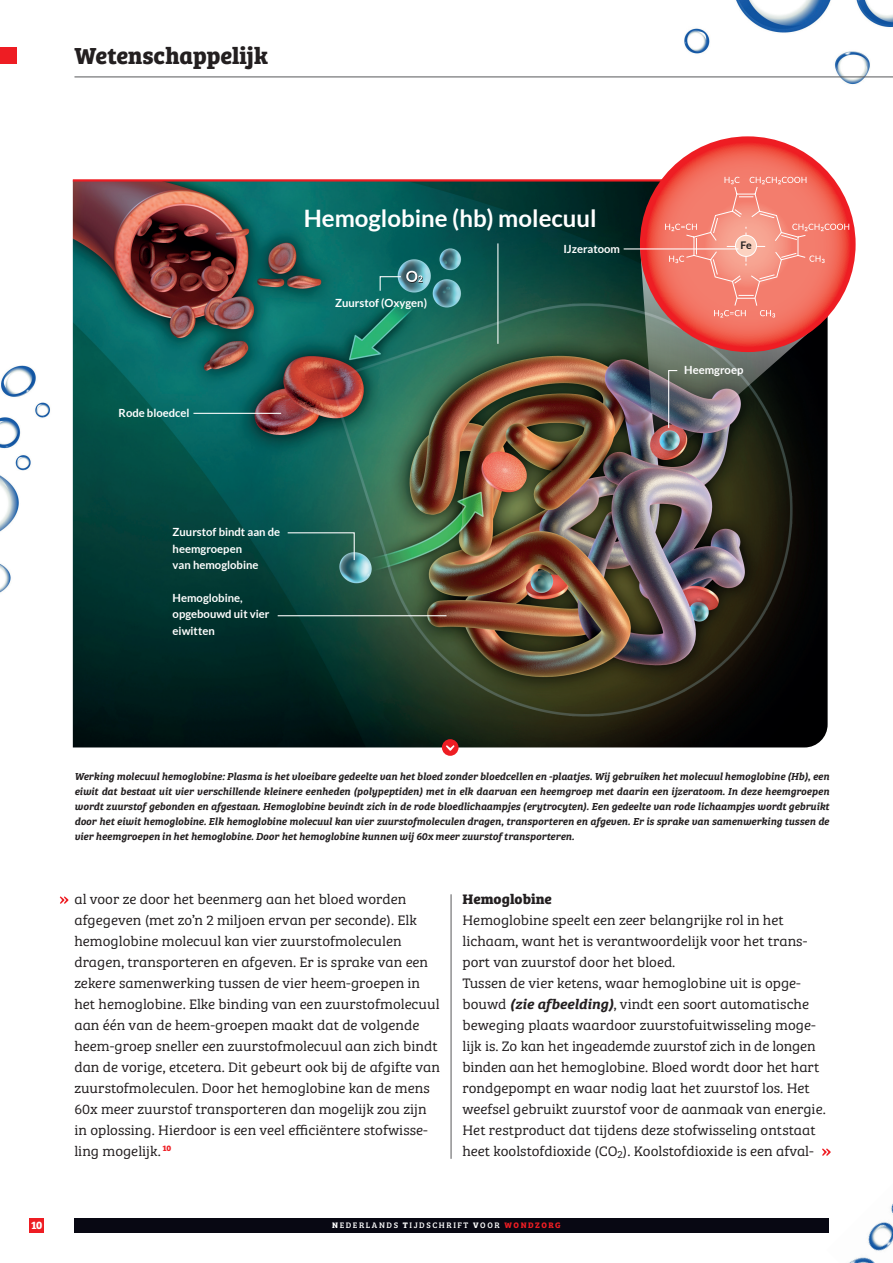
<style>
.page{position:relative;width:893px;height:1263px;background:#fff}
.page>*{position:absolute;margin:0;border:0;box-sizing:border-box;transform-origin:0 0}
.t1{font:700 24px "Lato";color:#fff}
.t2{font:700 24px "Bree Serif";color:#231f20}
.t3{font:14.25px/21px "Bree Serif Lt";color:#231f20;scale:1.05 1}
.t4{font:700 14.25px "Bree Serif";color:#231f20;scale:1.05 1}
.t5{font:700 11.25px/16.5px "Lato";color:#fff}
.t6{font:700 11.25px "Bree Serif";color:#fff}
.t7{font:italic 10.5px/15px "Bree Serif Sb";color:#231f20;text-align:justify}
.t8{font:700 10.5px "Lato";color:#231f20}
.t9{font:8.25px "Bree Serif";letter-spacing:.19em;color:#fff}
.s1{font-family:"Bree Serif Sb";font-style:italic}
.s2{font-weight:700}
.s3{font-weight:700;color:#ee1d23}
</style>
<div class="page">
<div style="left:74px;top:1218px;width:755px;height:14px;background:#080813"></div>
<div style="left:29px;top:1218px;width:15px;height:14px;background:#ee1d23"></div>
<img style="left:0;top:320px;width:74px;height:581px">
<img style="left:525px;top:0;width:368px;height:140px">
<hr style="left:75px;top:77px;width:818px;height:1px;background:#57585a">
<div style="left:0;top:48px;width:17px;height:16px;background:#ee1d23"></div>
<hr style="left:451px;top:894px;width:1px;height:265px;background:#57585a">
<img style="left:73px;top:182px;width:755px;height:565px">
<hr style="left:278px;top:615px;width:168px;height:1px;background:#fff">
<hr style="left:193px;top:413px;width:88px;height:1px;background:#fff">
<hr style="left:73px;top:179px;width:590px;height:3px;background:#ee1d23">
<svg style="left:60px;top:896px;width:8px;height:8px"></svg>
<div style="left:442px;top:739px;width:17px;height:17px;background:#ee1d23;border-radius:50%"></div>
<svg style="left:446px;top:745px;width:9px;height:6px"></svg>
<svg style="left:822px;top:1148px;width:9px;height:8px"></svg>
<svg style="left:640px;top:136px;width:216px;height:216px"></svg>
<svg style="left:640px;top:177px;width:209px;height:266px"></svg>
<div style="left:735px;top:235px;width:21px;height:21px;background:#fcd2c0;border-radius:50%"></div>
<div style="left:735px;top:235px;width:22px;height:22px;border:1px solid #fff;border-radius:50%"></div>
<svg style="left:379px;top:271px;width:44px;height:21px"></svg>
<hr style="left:624px;top:248px;width:114px;height:1px;background:#fff">
<hr style="left:497px;top:243px;width:1px;height:101px;background:#fff">
<svg style="left:287px;top:532px;width:68px;height:29px"></svg>
<img style="left:826px;top:1203px;width:67px;height:60px">
<h1 class="t2" style="left:74px;top:37px;width:195px">Wetenschappelijk</h1>
<p class="t5" style="left:119px;top:405px;width:73px">Rode bloedcel</p>
<h1 class="t1" style="left:304px;top:204px;width:294px">Hemoglobine (hb) molecuul</h1>
<p class="t5" style="left:335px;top:295px;width:93px">Zuurstof (Oxygen)</p>
<p class="t5" style="left:563px;top:241px;width:58px">IJzeratoom</p>
<p class="t5" style="left:173px;top:524px;width:109px">Zuurstof bindt aan de heemgroepen<br>van hemoglobine</p>
<p class="t5" style="left:173px;top:589px;width:98px">Hemoglobine, opgebouwd uit vier eiwitten</p>
<p class="t8" style="left:740px;top:239px;width:13px">Fe</p>
<p class="t5" style="left:684px;top:362px;width:61px">Heemgroep</p>
<p class="t7" style="left:74px;top:768px;width:756px">Werking molecuul hemoglobine: Plasma is het vloeibare gedeelte van het bloed zonder bloedcellen en -plaatjes. Wij gebruiken het molecuul hemoglobine (Hb), een eiwit dat bestaat uit vier verschillende kleinere eenheden (polypeptiden) met in elk daarvan een heemgroep met daarin een ijzeratoom. In deze heemgroepen wordt zuurstof gebonden en afgestaan. Hemoglobine bevindt zich in de rode bloedlichaampjes (erytrocyten). Een gedeelte van rode lichaampjes wordt gebruikt door het eiwit hemoglobine. Elk hemoglobine molecuul kan vier zuurstofmoleculen dragen, transporteren en afgeven. Er is sprake van samenwerking tussen de vier heemgroepen in het hemoglobine. Door het hemoglobine kunnen wij 60x meer zuurstof transporteren.</p>
<p class="t3" style="left:74px;top:888px;width:350px">al voor ze door het beenmerg aan het bloed worden afgegeven (met zo’n 2 miljoen ervan per seconde). Elk hemoglobine molecuul kan vier zuurstofmoleculen dragen, transporteren en afgeven. Er is sprake van een zekere samenwerking tussen de vier heem-groepen in het hemoglobine. Elke binding van een zuurstofmolecuul aan één van de heem-groepen maakt dat de volgende heem-groep sneller een zuurstofmolecuul aan zich bindt dan de vorige, etcetera. Dit gebeurt ook bij de afgifte van zuurstofmoleculen. Door het hemoglobine kan de mens 60x meer zuurstof transporteren dan mogelijk zou zijn in oplossing. Hierdoor is een veel efficiëntere stofwisse&shy;ling mogelijk. <sup>10</sup></p>
<p class="t4" style="left:462px;top:888px;width:87px">Hemoglobine</p>
<p class="t3" style="left:462px;top:909px;width:348px">Hemoglobine speelt een zeer belangrijke rol in het lichaam, want het is verantwoordelijk voor het trans&shy;port van zuurstof door het bloed.<br>Tussen de vier ketens, waar hemoglobine uit is opge&shy;bouwd <span class="s1">(zie afbeelding)</span>, vindt een soort automatische beweging plaats waardoor zuurstofuitwisseling moge&shy;lijk is. Zo kan het ingeademde zuurstof zich in de longen binden aan het hemoglobine. Bloed wordt door het hart rondgepompt en waar nodig laat het zuurstof los. Het weefsel gebruikt zuurstof voor de aanmaak van energie.<br>Het restproduct dat tijdens deze stofwisseling ontstaat heet koolstofdioxide (CO<sub>2</sub>). Koolstofdioxide is een afval-</p>
<p class="t6" style="left:31px;top:1216px;width:13px">10</p>
<p class="t9" style="left:332px;top:1219px;width:230px"><span class="s2">N</span>EDERLANDS <span class="s2">T</span>IJDSCHRIFT <span class="s2">V</span>OOR <span class="s3">WONDZORG</span></p>
</div>
